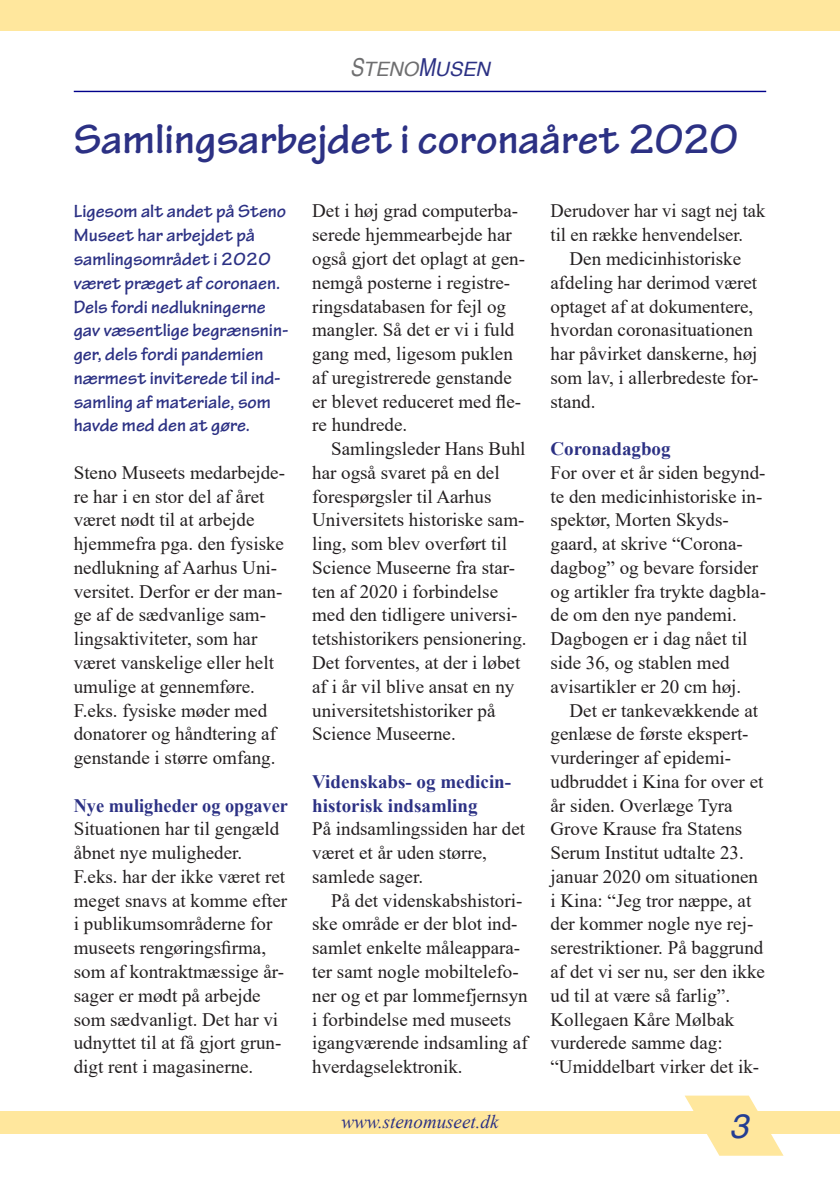
<style>
.page{position:relative;width:840px;height:1191px;background:#fff}
.page>*{position:absolute;margin:0;border:0;box-sizing:border-box;transform-origin:0 0}
.rubrik{font:700 44px "Tekton Pro";color:#2c3184}
.head_foot{font:italic 34px "Helvetica";color:#233e93}
.t1{font:italic 19.8px "Helvetica";color:#6f6f70}
.body{font:19px/23.8px "Times New Roman";color:#231f20}
.body_next{font:19px/23.8px "Times New Roman";color:#231f20}
.manchet{font:700 19px/23.8px "Tekton Pro";color:#2c3184}
.rubrik_mellem{font:700 19px/23.8px "Times New Roman";color:#2c3184}
.rubrik_mellem-2{font:700 19px "Times New Roman";color:#2c3184;scale:.96 1}
.t2{font:italic 19px "Times New Roman";color:#2c3184}
.s1{font-size:24.8px}
.s2{font-size:24.8px;color:#2c3184}
.s3{color:#2c3184}
</style>
<div class="page">
<hr style="left:74px;top:91px;width:691px;height:1px;background:#00008b">
<div style="left:0;top:1111px;width:839px;height:23px;background:#ffe79d"></div>
<div style="left:0;top:0;width:839px;height:30px;background:#ffe79d"></div>
<svg style="left:685px;top:1095px;width:98px;height:60px"></svg>
<p class="t1" style="left:350px;top:57px;width:141px"><span class="s1">S</span>TENO<span class="s2">M</span><span class="s3">USEN</span></p>
<p class="rubrik" style="left:74px;top:113px;width:665px">Samlingsarbejdet i coronaåret 2020</p>
<p class="manchet" style="left:74px;top:200px;width:216px">Ligesom alt andet på Steno<br>Museet har arbejdet på samlingsområdet i 2020 været præget af coronaen.<br>Dels fordi nedlukningerne gav væsentlige begrænsnin&shy;ger, dels fordi pandemien nærmest inviterede til ind&shy;samling af materiale, som havde med den at gøre.</p>
<p class="body" style="left:74px;top:460px;width:213px">Steno Museets medarbejde&shy;re har i en stor del af året været nødt til at arbejde hjemmefra pga. den fysiske nedlukning af Aarhus Uni&shy;versitet. Derfor er der man&shy;ge af de sædvanlige sam&shy;lingsaktiviteter, som har været vanskelige eller helt umulige at gennemføre.<br>F.eks. fysiske møder med donatorer og håndtering af genstande i større omfang.</p>
<p class="rubrik_mellem-2" style="left:74px;top:791px;width:224px">Nye muligheder og opgaver</p>
<p class="body" style="left:74px;top:816px;width:215px">Situationen har til gengæld åbnet nye muligheder.<br>F.eks. har der ikke været ret meget snavs at komme efter i publikumsområderne for museets rengøringsfirma, som af kontraktmæssige år&shy;sager er mødt på arbejde som sædvanligt. Det har vi udnyttet til at få gjort grun&shy;digt rent i magasinerne.</p>
<p class="body" style="left:312px;top:198px;width:214px">Det i høj grad computerba&shy;serede hjemmearbejde har også gjort det oplagt at gen&shy;nemgå posterne i registre&shy;ringsdatabasen for fejl og mangler. Så det er vi i fuld gang med, ligesom puklen af uregistrerede genstande er blevet reduceret med fle&shy;re hundrede.</p>
<p class="body_next" style="left:312px;top:436px;width:216px;text-indent:19px">Samlingsleder Hans Buhl har også svaret på en del forespørgsler til Aarhus<br>Universitets historiske sam&shy;ling, som blev overført til<br>Science Museerne fra star&shy;ten af 2020 i forbindelse med den tidligere universi&shy;tetshistorikers pensionering.<br>Det forventes, at der i løbet af i år vil blive ansat en ny universitetshistoriker på<br>Science Museerne.</p>
<p class="rubrik_mellem" style="left:312px;top:769px;width:199px">Videnskabs- og medicin&shy;historisk indsamling</p>
<p class="body" style="left:312px;top:816px;width:214px">På indsamlingssiden har det været et år uden større, samlede sager.</p>
<p class="body_next" style="left:312px;top:888px;width:217px;text-indent:19px">På det videnskabshistori&shy;ske område er der blot ind&shy;samlet enkelte måleappara&shy;ter samt nogle mobiltelefo&shy;ner og et par lommefjernsyn i forbindelse med museets igangværende indsamling af hverdagselektronik.</p>
<p class="body_next" style="left:550px;top:198px;width:216px">Derudover har vi sagt nej tak til en række henvendelser.</p>
<p class="body_next" style="left:550px;top:246px;width:209px;text-indent:19px">Den medicinhistoriske afdeling har derimod været optaget af at dokumentere, hvordan coronasituationen har påvirket danskerne, høj som lav, i allerbredeste for&shy;stand.</p>
<p class="rubrik_mellem" style="left:550px;top:436px;width:122px">Coronadagbog</p>
<p class="body" style="left:550px;top:460px;width:217px">For over et år siden begynd&shy;te den medicinhistoriske in&shy;spektør, Morten Skyds&shy;gaard, at skrive “Corona&shy;dagbog” og bevare forsider og artikler fra trykte dagbla&shy;de om den nye pandemi.<br>Dagbogen er i dag nået til side 36, og stablen med avisartikler er 20 cm høj.</p>
<p class="body_next" style="left:550px;top:697px;width:216px;text-indent:19px">Det er tankevækkende at genlæse de første ekspert&shy;vurderinger af epidemi&shy;udbruddet i Kina for over et år siden. Overlæge Tyra<br>Grove Krause fra Statens<br>Serum Institut udtalte 23. januar 2020 om situationen i Kina: “Jeg tror næppe, at der kommer nogle nye rej&shy;serestriktioner. På baggrund af det vi ser nu, ser den ikke ud til at være så farlig”.<br>Kollegaen Kåre Mølbak vurderede samme dag: “Umiddelbart virker det ik-</p>
<p class="t2" style="left:341px;top:1108px;width:158px">www.stenomuseet.dk</p>
<p class="head_foot" style="left:728px;top:1106px;width:20px">3</p>
</div>
